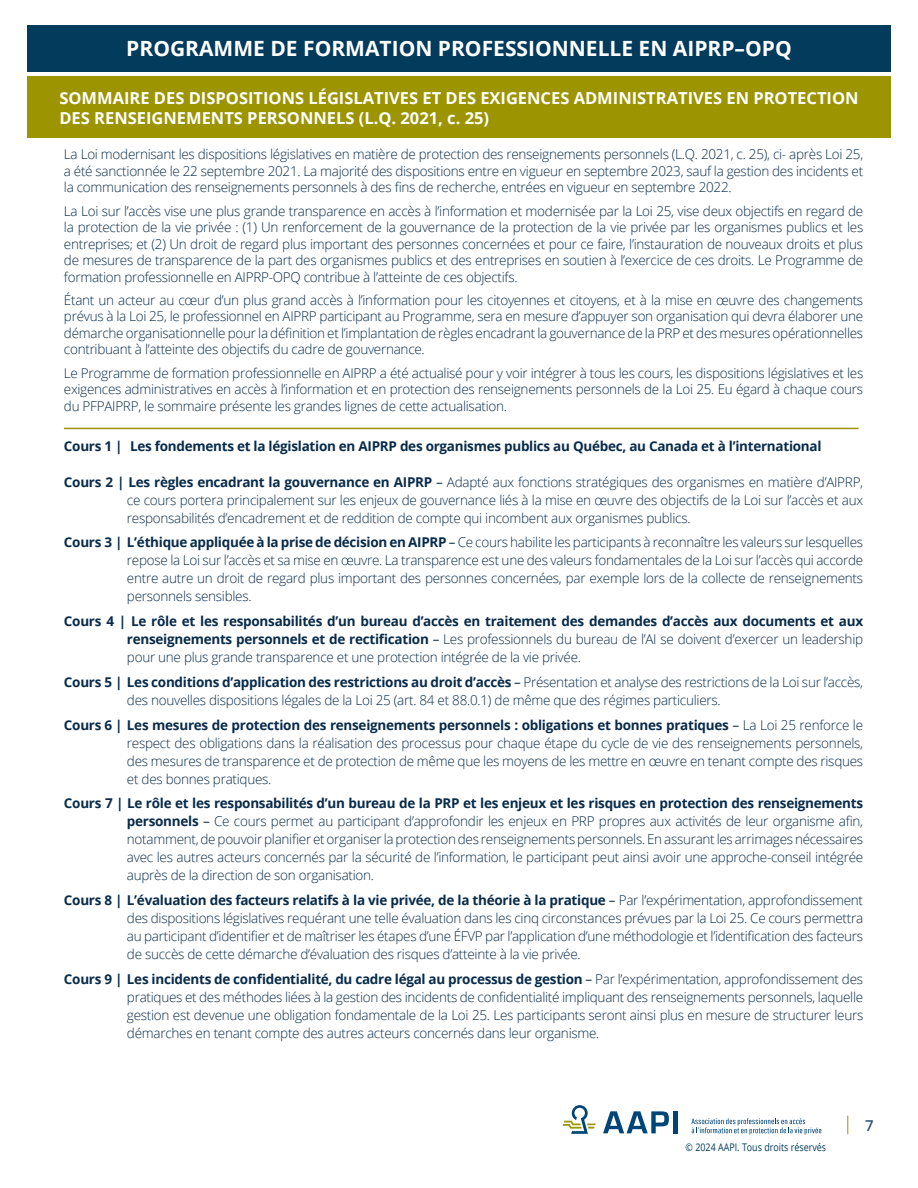
<style>
.page{position:relative;width:918px;height:1188px;background:#fff}
.page>*{position:absolute;margin:0;border:0;box-sizing:border-box;transform-origin:0 0}
.t1{font:700 21px "Open Sans";color:#fff}
.t2{font:700 16.5px "Open Sans";color:#fff}
.t3{font:600 15px "Open Sans";color:#385471}
.t4{font:300 13.5px/18px "Open Sans";letter-spacing:-.02em;color:#082b4a;text-align:justify}
.t5{font:700 13.5px/18px "Open Sans";letter-spacing:-.02em;color:#082b4a;text-align:justify}
.t6{font:10.5px "Open Sans";color:#023b5b;scale:.85 1}
.s1{font-weight:700}
.s2{font-weight:400}
.s3{font-weight:300}
</style>
<div class="page">
<svg style="left:563px;top:1105px;width:33px;height:29px"></svg>
<svg style="left:603px;top:1111px;width:66px;height:22px"></svg>
<hr style="left:674px;top:1111px;width:4px;height:22px;background:#004578">
<svg style="left:691px;top:1118px;width:130px;height:17px"></svg>
<svg style="left:847px;top:1116px;width:1px;height:18px"></svg>
<div style="left:27px;top:77px;width:864px;height:61px;background:#9c9400"></div>
<div style="left:27px;top:25px;width:864px;height:47px;background:#023b5b"></div>
<hr style="left:64px;top:428px;width:795px;height:1px;background:#9c9400">
<p class="t1" style="left:126px;top:34px;width:667px">PROGRAMME DE FORMATION PROFESSIONNELLE EN AIPRP–OPQ</p>
<p class="t2" style="left:59px;top:87px;width:801px">SOMMAIRE DES DISPOSITIONS LÉGISLATIVES ET DES EXIGENCES ADMINISTRATIVES EN PROTECTION</p>
<p class="t2" style="left:59px;top:106px;width:431px">DES RENSEIGNEMENTS PERSONNELS (L.Q. 2021, c. 25)</p>
<p class="t4" style="left:64px;top:146px;width:801px;line-height:16.5px">La Loi modernisant les dispositions législatives en matière de protection des renseignements personnels (L.Q. 2021, c. 25), ci- après Loi 25, a été sanctionnée le 22 septembre 2021. La majorité des dispositions entre en vigueur en septembre 2023, sauf la gestion des incidents et la communication des renseignements personnels à des fins de recherche, entrées en vigueur en septembre 2022.</p>
<p class="t4" style="left:64px;top:202px;width:801px;line-height:16.5px">La Loi sur l’accès vise une plus grande transparence en accès à l’information et modernisée par la Loi 25, vise deux objectifs en regard de la protection de la vie privée : (1) Un renforcement de la gouvernance de la protection de la vie privée par les organismes publics et les entreprises; et (2) Un droit de regard plus important des personnes concernées et pour ce faire, l’instauration de nouveaux droits et plus de mesures de transparence de la part des organismes publics et des entreprises en soutien à l’exercice de ces droits. Le Programme de formation professionnelle en AIPRP-OPQ contribue à l’atteinte de ces objectifs.</p>
<p class="t4" style="left:64px;top:291px;width:801px;line-height:16.5px">Étant un acteur au cœur d’un plus grand accès à l’information pour les citoyennes et citoyens, et à la mise en œuvre des changements prévus à la Loi 25, le professionnel en AIPRP participant au Programme, sera en mesure d’appuyer son organisation qui devra élaborer une démarche organisationnelle pour la définition et l’implantation de règles encadrant la gouvernance de la PRP et des mesures opérationnelles contribuant à l’atteinte des objectifs du cadre de gouvernance.</p>
<p class="t4" style="left:64px;top:364px;width:801px;line-height:16.5px">Le Programme de formation professionnelle en AIPRP a été actualisé pour y voir intégrer à tous les cours, les dispositions législatives et les exigences administratives en accès à l’information et en protection des renseignements personnels de la Loi 25. Eu égard à chaque cours du PFPAIPRP, le sommaire présente les grandes lignes de cette actualisation.</p>
<p class="t5" style="left:64px;top:436px;width:759px">Cours 1 | Les fondements et la législation en AIPRP des organismes publics au Québec, au Canada et à l’international</p>
<p class="t4" style="left:127px;top:472px;width:738px;text-indent:-63px"><span class="s1">Cours 2 | Les règles encadrant la gouvernance en AIPRP</span> <span class="s2">–</span> Adapté aux fonctions stratégiques des organismes en matière d’AIPRP, ce cours portera principalement sur les enjeux de gouvernance liés à la mise en œuvre des objectifs de la Loi sur l’accès et aux responsabilités d’encadrement et de reddition de compte qui incombent aux organismes publics.</p>
<p class="t4" style="left:127px;top:533px;width:738px;text-indent:-63px"><span class="s1">Cours 3 | L’éthique appliquée à la prise de décision en AIPRP</span> <span class="s2">–</span> Ce cours habilite les participants à reconnaître les valeurs sur lesquelles repose la Loi sur l’accès et sa mise en œuvre. La transparence est une des valeurs fondamentales de la Loi sur l’accès qui accorde entre autre un droit de regard plus important des personnes concernées, par exemple lors de la collecte de renseignements personnels sensibles.</p>
<p class="t5" style="left:127px;top:612px;width:738px;text-indent:-63px">Cours 4 | Le rôle et les responsabilités d’un bureau d’accès en traitement des demandes d’accès aux documents et aux renseignements personnels et de rectification <span class="s2">–</span> <span class="s3">Les professionnels du bureau de l’AI se doivent d’exercer un leadership pour une plus grande transparence et une protection intégrée de la vie privée.</span></p>
<p class="t4" style="left:127px;top:673px;width:738px;text-indent:-63px"><span class="s1">Cours 5 | Les conditions d’application des restrictions au droit d’accès</span> <span class="s2">–</span> Présentation et analyse des restrictions de la Loi sur l’accès, des nouvelles dispositions légales de la Loi 25 (art. 84 et 88.0.1) de même que des régimes particuliers.</p>
<p class="t4" style="left:127px;top:715px;width:738px;text-indent:-63px"><span class="s1">Cours 6 | Les mesures de protection des renseignements personnels : obligations et bonnes pratiques</span> <span class="s2">–</span> La Loi 25 renforce le respect des obligations dans la réalisation des processus pour chaque étape du cycle de vie des renseignements personnels, des mesures de transparence et de protection de même que les moyens de les mettre en œuvre en tenant compte des risques et des bonnes pratiques.</p>
<p class="t4" style="left:127px;top:794px;width:738px;text-indent:-63px"><span class="s1">Cours 7 | Le rôle et les responsabilités d’un bureau de la PRP et les enjeux et les risques en protection des renseignements personnels</span> <span class="s2">–</span> Ce cours permet au participant d’approfondir les enjeux en PRP propres aux activités de leur organisme afin, notamment, de pouvoir planifier et organiser la protection des renseignements personnels. En assurant les arrimages nécessaires avec les autres acteurs concernés par la sécurité de l’information, le participant peut ainsi avoir une approche-conseil intégrée auprès de la direction de son organisation.</p>
<p class="t4" style="left:127px;top:891px;width:738px;text-indent:-63px"><span class="s1">Cours 8 | L’évaluation des facteurs relatifs à la vie privée, de la théorie à la pratique</span> <span class="s2">–</span> Par l’expérimentation, approfondissement des dispositions législatives requérant une telle évaluation dans les cinq circonstances prévues par la Loi 25. Ce cours permettra au participant d’identifier et de maîtriser les étapes d’une ÉFVP par l’application d’une méthodologie et l’identification des facteurs de succès de cette démarche d’évaluation des risques d’atteinte à la vie privée.</p>
<p class="t4" style="left:127px;top:970px;width:738px;text-indent:-63px"><span class="s1">Cours 9 | Les incidents de confidentialité, du cadre légal au processus de gestion</span> <span class="s2">–</span> Par l’expérimentation, approfondissement des pratiques et des méthodes liées à la gestion des incidents de confidentialité impliquant des renseignements personnels, laquelle gestion est devenue une obligation fondamentale de la Loi 25. Les participants seront ainsi plus en mesure de structurer leurs démarches en tenant compte des autres acteurs concernés dans leur organisme.</p>
<p class="t6" style="left:686px;top:1140px;width:167px">© 2024 AAPI. Tous droits réservés</p>
<p class="t3" style="left:865px;top:1115px;width:10px">7</p>
</div>
